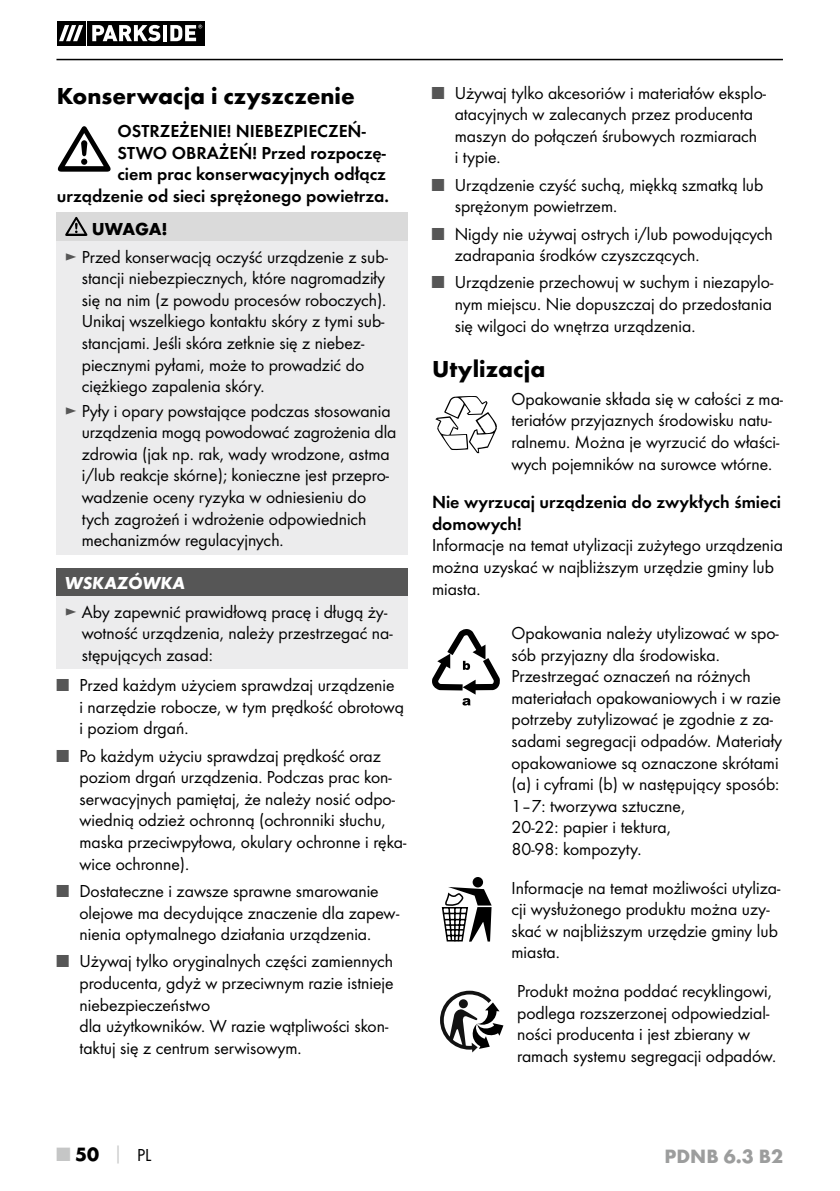
<style>
.page{position:relative;width:840px;height:1191px;background:#fff}
.page>*{position:absolute;margin:0;border:0;box-sizing:border-box;transform-origin:0 0}
.t1{font:700 24px "Futura";color:#000}
.t2{font:700 20px "Futura";color:#9c9d9d}
.t3{font:700 20px "Futura";color:#000}
.t4{font:18px/21.6px "Futura Boo";color:#000}
.t5{font:18px/21.6px "Futura Dem";color:#000}
.t6{font:italic 700 18px "Futura";color:#fff}
.t7{font:700 18px "Futura";letter-spacing:-.02em;color:#000}
.s1{color:#565656}
.s2{color:#c5c6c6}
.s3{font-size:18px;color:#c5c6c6}
.s4{font-family:"Futura Boo";font-weight:400;font-size:18px}
</style>
<div class="page">
<hr style="left:56px;top:59px;width:726px;height:1px;background:#000">
<div style="left:57px;top:21px;width:28px;height:24px;background:#000"></div>
<div style="left:87px;top:21px;width:117px;height:24px;background:#000"></div>
<svg style="left:59px;top:25px;width:24px;height:16px"></svg>
<svg style="left:92px;top:25px;width:68px;height:16px"></svg>
<hr style="left:163px;top:25px;width:4px;height:16px;background:#fff">
<svg style="left:170px;top:25px;width:32px;height:16px"></svg>
<svg style="left:58px;top:126px;width:52px;height:46px"></svg>
<div style="left:57px;top:213px;width:351px;height:28px;background:#dadada"></div>
<div style="left:57px;top:241px;width:351px;height:313px;background:#ececed"></div>
<svg style="left:65px;top:217px;width:22px;height:19px"></svg>
<div style="left:57px;top:568px;width:351px;height:28px;background:#565656"></div>
<div style="left:57px;top:596px;width:351px;height:73px;background:#ececed"></div>
<svg style="left:435px;top:396px;width:61px;height:57px"></svg>
<svg style="left:432px;top:629px;width:67px;height:76px"></svg>
<div style="left:472px;top:877px;width:11px;height:10px;background:#000;border-radius:50%"></div>
<svg style="left:441px;top:887px;width:50px;height:54px"></svg>
<svg style="left:440px;top:990px;width:63px;height:62px"></svg>
<h1 class="t1" style="left:57px;top:81px;width:299px">Konserwacja i czyszczenie</h1>
<p class="t5" style="left:117px;top:120px;width:250px">OSTRZEŻENIE! NIEBEZPIECZEŃ-</p>
<p class="t5" style="left:117px;top:142px;width:270px">STWO OBRAŻEŃ! Przed rozpoczę-</p>
<p class="t5" style="left:117px;top:163px;width:270px">ciem prac konserwacyjnych odłącz</p>
<p class="t5" style="left:57px;top:185px;width:333px">urządzenie od sieci sprężonego powietrza.</p>
<p class="t7" style="left:92px;top:217px;width:77px">UWAGA!</p>
<p class="t4" style="left:82px;top:246px;width:307px;text-indent:-17px"><span class="s1">►</span> Przed konserwacją oczyść urządzenie z sub&shy;stancji niebezpiecznych, które nagromadziły się na nim (z powodu procesów roboczych).<br>Unikaj wszelkiego kontaktu skóry z tymi sub&shy;stancjami. Jeśli skóra zetknie się z niebez&shy;piecznymi pyłami, może to prowadzić do ciężkiego zapalenia skóry.</p>
<p class="t4" style="left:82px;top:400px;width:316px;text-indent:-17px"><span class="s1">►</span> Pyły i opary powstające podczas stosowania urządzenia mogą powodować zagrożenia dla zdrowia (jak np. rak, wady wrodzone, astma i/lub reakcje skórne); konieczne jest przepro&shy;wadzenie oceny ryzyka w odniesieniu do tych zagrożeń i wdrożenie odpowiednich mechanizmów regulacyjnych.</p>
<p class="t6" style="left:65px;top:572px;width:122px">WSKAZÓWKA</p>
<p class="t4" style="left:82px;top:601px;width:312px;text-indent:-17px"><span class="s1">►</span> Aby zapewnić prawidłową pracę i długą ży&shy;wotność urządzenia, należy przestrzegać na&shy;stępujących zasad:</p>
<p class="t4" style="left:79px;top:674px;width:326px;text-indent:-23px"><span class="s1">■</span> Przed każdym użyciem sprawdzaj urządzenie<br>i narzędzie robocze, w tym prędkość obrotową i poziom drgań.</p>
<p class="t4" style="left:79px;top:744px;width:328px;text-indent:-23px"><span class="s1">■</span> Po każdym użyciu sprawdzaj prędkość oraz poziom drgań urządzenia. Podczas prac kon&shy;serwacyjnych pamiętaj, że należy nosić odpo&shy;wiednią odzież ochronną (ochronniki słuchu, maska przeciwpyłowa, okulary ochronne i ręka&shy;wice ochronne).</p>
<p class="t4" style="left:79px;top:880px;width:321px;text-indent:-23px"><span class="s1">■</span> Dostateczne i zawsze sprawne smarowanie olejowe ma decydujące znaczenie dla zapew&shy;nienia optymalnego działania urządzenia.</p>
<p class="t4" style="left:79px;top:950px;width:315px;text-indent:-23px"><span class="s1">■</span> Używaj tylko oryginalnych części zamiennych producenta, gdyż w przeciwnym razie istnieje niebezpieczeństwo<br>dla użytkowników. W razie wątpliwości skon&shy;taktuj się z centrum serwisowym.</p>
<p class="t4" style="left:454px;top:82px;width:313px;text-indent:-23px"><span class="s1">■</span> Używaj tylko akcesoriów i materiałów eksplo&shy;atacyjnych w zalecanych przez producenta maszyn do połączeń śrubowych rozmiarach<br>i typie.</p>
<p class="t4" style="left:454px;top:174px;width:310px;text-indent:-23px"><span class="s1">■</span> Urządzenie czyść suchą, miękką szmatką lub sprężonym powietrzem.</p>
<p class="t4" style="left:454px;top:223px;width:319px;text-indent:-23px"><span class="s1">■</span> Nigdy nie używaj ostrych i/lub powodujących zadrapania środków czyszczących.</p>
<p class="t4" style="left:454px;top:271px;width:320px;text-align:justify;text-indent:-23px"><span class="s1">■</span> Urządzenie przechowuj w suchym i niezapylo&shy;nym miejscu. Nie dopuszczaj do przedostania się wilgoci do wnętrza urządzenia.</p>
<h1 class="t1" style="left:432px;top:354px;width:115px">Utylizacja</h1>
<p class="t4" style="left:511px;top:388px;width:273px">Opakowanie składa się w całości z ma&shy;teriałów przyjaznych środowisku natu&shy;ralnemu. Można je wyrzucić do właści&shy;wych pojemników na surowce wtórne.</p>
<p class="t5" style="left:432px;top:491px;width:350px">Nie wyrzucaj urządzenia do zwykłych śmieci domowych!</p>
<p class="t4" style="left:432px;top:534px;width:352px">Informacje na temat utylizacji zużytego urządzenia można uzyskać w najbliższym urzędzie gminy lub miasta.</p>
<p class="t4" style="left:511px;top:622px;width:272px">Opakowania należy utylizować w spo&shy;sób przyjazny dla środowiska.<br>Przestrzegać oznaczeń na różnych materiałach opakowaniowych i w razie potrzeby zutylizować je zgodnie z za&shy;sadami segregacji odpadów. Materiały opakowaniowe są oznaczone skrótami (a) i cyframi (b) w następujący sposób:<br>1–7: tworzywa sztuczne,<br>20-22: papier i tektura,<br>80-98: kompozyty.</p>
<p class="t4" style="left:511px;top:876px;width:270px">Informacje na temat możliwości utyliza&shy;cji wysłużonego produktu można uzy&shy;skać w najbliższym urzędzie gminy lub miasta.</p>
<p class="t4" style="left:517px;top:980px;width:258px">Produkt można poddać recyklingowi, podlega rozszerzonej odpowiedzial&shy;ności producenta i jest zbierany w ramach systemu segregacji odpadów.</p>
<p class="t3" style="left:57px;top:1142px;width:96px"><span class="s2">■</span> 50 <span class="s3">│</span> <span class="s4">PL</span></p>
<p class="t2" style="left:664px;top:1143px;width:120px">PDNB 6.3 B2</p>
</div>
